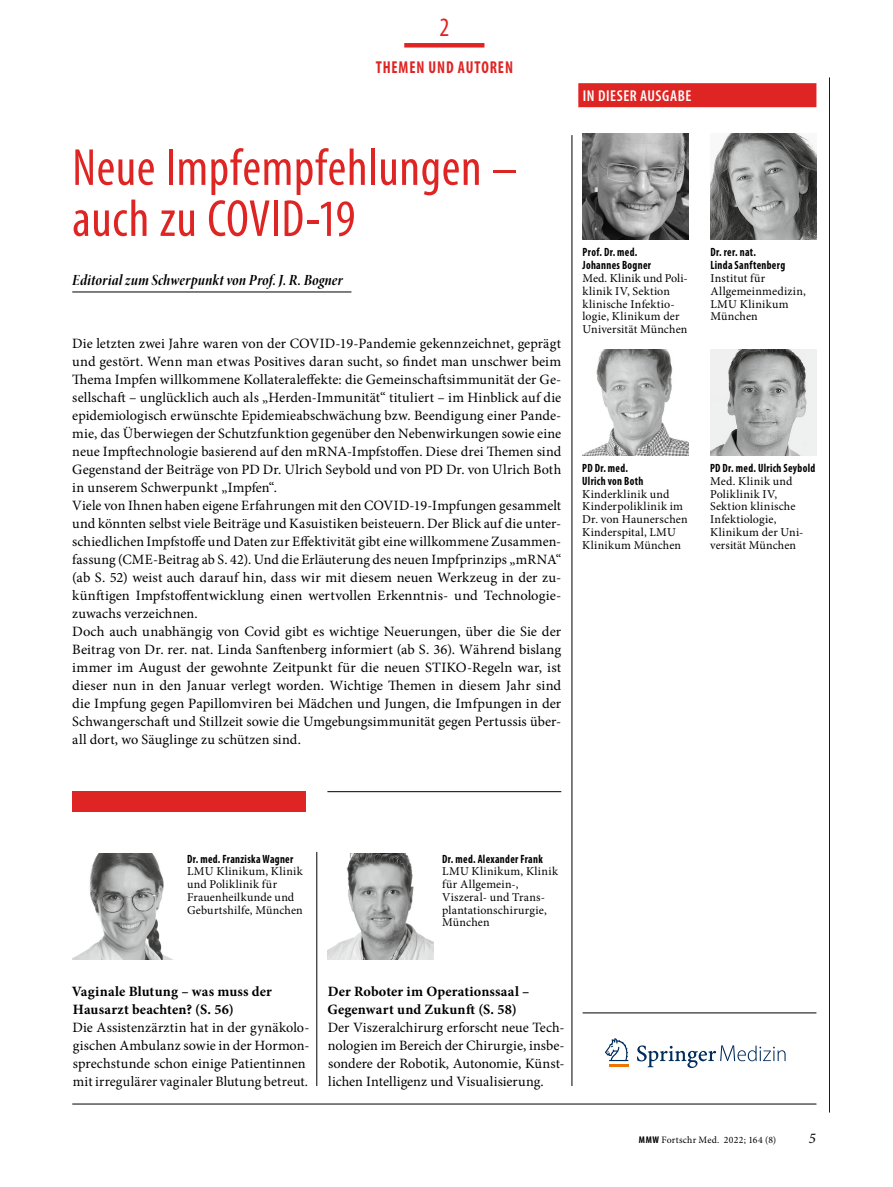
<style>
.page{position:relative;width:893px;height:1187px;background:#fff}
.page>*{position:absolute;margin:0;border:0;box-sizing:border-box;transform-origin:0 0}
.Title_kleinrot{font:condensed 52.5px/51px "Myriad Pro";letter-spacing:.015em;color:#de2524}
.t1{font:condensed 26.55px "Myriad Pro";color:#de2524}
.t2{font:700 condensed 17.25px "Myriad Pro";letter-spacing:.06em;color:#de2524;scale:.9 1}
.SuperTtle_x{font:15.75px "Minion Pro Bold Cn It Disp";letter-spacing:.01em;color:#000}
.t3{font:600 condensed 15.75px "Myriad Pro";letter-spacing:.035em;color:#fff}
.t4{font:italic 14.85px "Minion Pro";color:#000}
.Para_x{font:14.25px/18px "Minion Pro";letter-spacing:.005em;color:#000;text-align:justify}
.Section_Heading_Auto{font:700 14.25px/18px "Minion Pro";letter-spacing:.015em;color:#000}
.Image_Caption_x{font:12px/12.8px "Minion Pro";letter-spacing:.025em;color:#000}
.Image_Caption_Author{font:700 condensed 12px/12.8px "Myriad Pro";letter-spacing:.03em;color:#000;scale:.9 1}
.NoXML_Image_Caption{font:700 condensed 12px "Myriad Pro";letter-spacing:.03em;color:#000;scale:.9 1}
.t5{font:9.75px "Minion Pro";letter-spacing:.025em;color:#000}
.s1{font-family:"Myriad Pro";font-weight:700;font-stretch:condensed}
</style>
<div class="page">
<div style="left:72px;top:791px;width:234px;height:21px;background:#de2524"></div>
<svg style="left:605px;top:1038px;width:23px;height:28px"></svg>
<svg style="left:637px;top:1045px;width:149px;height:22px"></svg>
<div style="left:578px;top:83px;width:238px;height:24px;background:#de2524"></div>
<img style="left:327px;top:853px;width:107px;height:106px">
<img style="left:72px;top:853px;width:100px;height:106px">
<img style="left:710px;top:349px;width:106px;height:106px">
<img style="left:710px;top:133px;width:107px;height:106px">
<img style="left:583px;top:133px;width:106px;height:106px">
<hr style="left:72px;top:292px;width:279px;height:1px;background:#000">
<img style="left:582px;top:349px;width:106px;height:106px">
<hr style="left:317px;top:851px;width:1px;height:234px;background:#000">
<hr style="left:572px;top:135px;width:1px;height:950px;background:#000">
<hr style="left:327px;top:791px;width:234px;height:1px;background:#000">
<hr style="left:583px;top:1012px;width:233px;height:1px;background:#000">
<hr style="left:72px;top:1103px;width:744px;height:1px;background:#000">
<hr style="left:829px;top:77px;width:1px;height:1035px;background:#000">
<div style="left:404px;top:43px;width:80px;height:5px;background:#de2524"></div>
<h2 class="t1" style="left:439px;top:11px;width:11px">2</h2>
<p class="t2" style="left:376px;top:57px;width:154px">THEMEN UND AUTOREN</p>
<p class="Title_kleinrot" style="left:72px;top:141px;width:447px">Neue Impfempfehlungen – auch zu COVID-19</p>
<p class="SuperTtle_x" style="left:72px;top:271px;width:272px">Editorial zum Schwerpunkt von Prof. J. R. Bogner</p>
<p class="Para_x" style="left:72px;top:334px;width:491px">Die letzten zwei Jahre waren von der COVID-19-Pandemie gekennzeichnet, geprägt und gestört. Wenn man etwas Positives daran sucht, so findet man unschwer beim Thema Impfen willkommene Kollateraleffekte: die Gemeinschaftsimmunität der Ge&shy;sellschaft – unglücklich auch als „Herden-Immunität“ tituliert – im Hinblick auf die epidemiologisch erwünschte Epidemieabschwächung bzw. Beendigung einer Pande&shy;mie, das Überwiegen der Schutzfunktion gegenüber den Nebenwirkungen sowie eine neue Impftechnologie basierend auf den mRNA-Impfstoffen. Diese drei Themen sind Gegenstand der Beiträge von PD Dr. Ulrich Seybold und von PD Dr. von Ulrich Both in unserem Schwerpunkt „Impfen“.</p>
<p class="Para_x" style="left:72px;top:496px;width:490px">Viele von Ihnen haben eigene Erfahrungen mit den COVID-19-Impfungen gesammelt und könnten selbst viele Beiträge und Kasuistiken beisteuern. Der Blick auf die unter&shy;schiedlichen Impfstoffe und Daten zur Effektivität gibt eine willkommene Zusammen&shy;fassung (CME-Beitrag ab S. 42). Und die Erläuterung des neuen Impfprinzips „mRNA“ (ab S. 52) weist auch darauf hin, dass wir mit diesem neuen Werkzeug in der zu&shy;künftigen Impfstoffentwicklung einen wertvollen Erkenntnis- und Technologie&shy;zuwachs verzeichnen.</p>
<p class="Para_x" style="left:72px;top:622px;width:491px">Doch auch unabhängig von Covid gibt es wichtige Neuerungen, über die Sie der Beitrag von Dr. rer. nat. Linda Sanftenberg informiert (ab S. 36). Während bislang immer im August der gewohnte Zeitpunkt für die neuen STIKO-Regeln war, ist dieser nun in den Januar verlegt worden. Wichtige Themen in diesem Jahr sind die Impfung gegen Papillomviren bei Mädchen und Jungen, die Imfpungen in der Schwangerschaft und Stillzeit sowie die Umgebungsimmunität gegen Pertussis über&shy;all dort, wo Säuglinge zu schützen sind.</p>
<p class="t3" style="left:583px;top:87px;width:110px">IN DIESER AUSGABE</p>
<p class="Image_Caption_Author" style="left:583px;top:246px;width:78px">Prof. Dr. med.<br>Johannes Bogner</p>
<p class="Image_Caption_x" style="left:583px;top:272px;width:106px">Med. Klinik und Poli&shy;klinik IV, Sektion klinische Infektio&shy;logie, Klinikum der<br>Universität München</p>
<p class="Image_Caption_Author" style="left:710px;top:246px;width:84px">Dr. rer. nat.<br>Linda Sanftenberg</p>
<p class="Image_Caption_x" style="left:710px;top:272px;width:97px">Institut für<br>Allgemeinmedizin,<br>LMU Klinikum<br>München</p>
<p class="Image_Caption_Author" style="left:582px;top:461px;width:69px">PD Dr. med.<br>Ulrich von Both</p>
<p class="Image_Caption_x" style="left:582px;top:487px;width:107px">Kinderklinik und<br>Kinderpoliklinik im<br>Dr. von Haunerschen<br>Kinderspital, LMU<br>Klinikum München</p>
<p class="Image_Caption_Author" style="left:710px;top:461px;width:118px">PD Dr. med. Ulrich Seybold</p>
<p class="Image_Caption_x" style="left:710px;top:474px;width:95px">Med. Klinik und<br>Poliklinik IV,<br>Sektion klinische<br>Infektiologie,<br>Klinikum der Uni&shy;versität München</p>
<p class="NoXML_Image_Caption" style="left:187px;top:851px;width:120px">Dr. med. Franziska Wagner</p>
<p class="Image_Caption_x" style="left:187px;top:865px;width:117px">LMU Klinikum, Klinik und Poliklinik für<br>Frauenheilkunde und<br>Geburtshilfe, München</p>
<p class="NoXML_Image_Caption" style="left:442px;top:851px;width:113px">Dr. med. Alexander Frank</p>
<p class="Image_Caption_x" style="left:442px;top:865px;width:117px">LMU Klinikum, Klinik für Allgemein-,<br>Viszeral- und Trans&shy;plantationschirurgie,<br>München</p>
<p class="Section_Heading_Auto" style="left:72px;top:982px;width:202px">Vaginale Blutung – was muss der<br>Hausarzt beachten? (S. 56)</p>
<p class="Para_x" style="left:73px;top:1018px;width:238px;text-align:left">Die Assistenzärztin hat in der gynäkolo&shy;gischen Ambulanz sowie in der Hormon&shy;sprechstunde schon einige Patientinnen mit irregulärer vaginaler Blutung betreut.</p>
<p class="Section_Heading_Auto" style="left:328px;top:982px;width:203px">Der Roboter im Operationssaal –<br>Gegenwart und Zukunft (S. 58)</p>
<p class="Para_x" style="left:328px;top:1018px;width:238px">Der Viszeralchirurg erforscht neue Tech&shy;nologien im Bereich der Chirurgie, insbe&shy;sondere der Robotik, Autonomie, Künst&shy;lichen Intelligenz und Visualisierung.</p>
<p class="t5" style="left:639px;top:1132px;width:139px"><span class="s1">MMW</span> Fortschr Med. 2022; 164 (8)</p>
<p class="t4" style="left:809px;top:1128px;width:9px">5</p>
</div>
